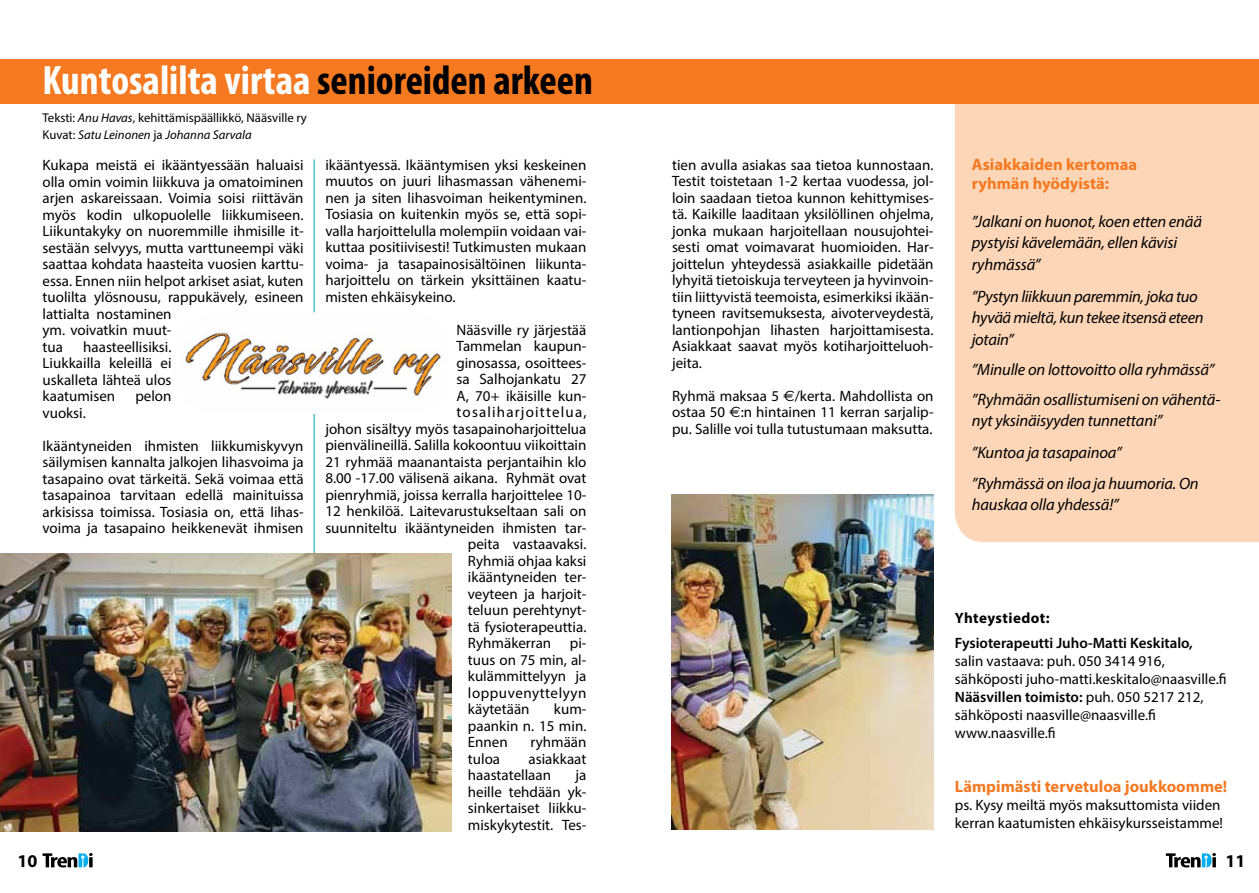
<style>
.page{position:relative;width:1259px;height:893px;background:#fff}
.page>*{position:absolute;margin:0;border:0;box-sizing:border-box;transform-origin:0 0}
.t1{font:700 condensed 41.25px "Myriad Pro";color:#fff}
.t2{font:700 18px "Myriad Pro";color:#000}
.t3{font:italic 16.5px/31.5px "Myriad Pro";letter-spacing:-.01em;color:#000}
.t4{font:700 16.5px/19.5px "Myriad Pro";color:#f47920}
.t5{font:15px/16.5px "Myriad Pro";color:#000;text-align:justify}
.t6{font:600 15px "Myriad Pro";color:#000}
.t7{font:15px "Myriad Pro";letter-spacing:.08em;color:#000}
.t8{font:15px "Myriad Pro";letter-spacing:.035em;color:#000}
.t9{font:700 15px "Myriad Pro";letter-spacing:.03em;color:#000}
.t10{font:12.75px/16.5px "Myriad Pro";color:#000}
.s1{color:#000}
.s2{font-style:italic}
.s3{font-family:"Euro Sans"}
.s4{font-weight:600}
</style>
<div class="page">
<svg style="left:43px;top:853px;width:50px;height:14px"></svg>
<svg style="left:1165px;top:853px;width:51px;height:14px"></svg>
<hr style="left:314px;top:159px;width:1px;height:428px;background:#00a4ad">
<div style="left:955px;top:104px;width:304px;height:438px;background:#fdd6b7"></div>
<img style="left:672px;top:495px;width:261px;height:334px">
<div style="left:0;top:60px;width:1259px;height:44px;background:#f47920"></div>
<img style="left:0;top:554px;width:451px;height:278px">
<img style="left:185px;top:313px;width:256px;height:101px">
<h1 class="t1" style="left:43px;top:54px;width:552px">Kuntosalilta virtaa <span class="s1">senioreiden arkeen</span></h1>
<p class="t10" style="left:43px;top:109px;width:266px">Teksti: <span class="s2">Anu Havas</span>, kehittämispäällikkö, Nääsville ry<br>Kuvat: <span class="s2">Satu Leinonen</span> ja <span class="s2">Johanna Sarvala</span></p>
<p class="t5" style="left:43px;top:157px;width:263px;text-align:left">Kukapa meistä ei ikääntyessään haluaisi olla omin voimin liikkuva ja omatoiminen arjen askareissaan. Voimia soisi riittävän myös kodin ulkopuolelle liikkumiseen.<br>Liikuntakyky on nuoremmille ihmisille it&shy;sestään selvyys, mutta varttuneempi väki saattaa kohdata haasteita vuosien karttu&shy;essa. Ennen niin helpot arkiset asiat, kuten tuolilta ylösnousu, rappukävely, esineen lattialta nostaminen<br>ym. voivatkin muut-<br>tua</p>
<p class="t5" style="left:43px;top:338px;width:130px;text-indent:41px">haasteellisiksi.<br>Liukkailla keleillä ei uskalleta lähteä ulos kaatumisen</p>
<p class="t5" style="left:135px;top:388px;width:38px">pelon</p>
<p class="t5" style="left:43px;top:404px;width:45px">vuoksi.</p>
<p class="t5" style="left:43px;top:437px;width:263px">Ikääntyneiden ihmisten liikkumiskyvyn säilymisen kannalta jalkojen lihasvoima ja tasapaino ovat tärkeitä. Sekä voimaa että tasapainoa tarvitaan edellä mainituissa arkisissa toimissa. Tosiasia on, että lihas&shy;voima ja tasapaino heikkenevät ihmisen</p>
<p class="t5" style="left:325px;top:156px;width:263px">ikääntyessä. Ikääntymisen yksi keskeinen muutos on juuri lihasmassan vähenemi&shy;nen ja siten lihasvoiman heikentyminen.<br>Tosiasia on kuitenkin myös se, että sopi&shy;valla harjoittelulla molempiin voidaan vai&shy;kuttaa positiivisesti! Tutkimusten mukaan voima- ja tasapainosisältöinen liikunta&shy;harjoittelu on tärkein yksittäinen kaatu&shy;misten ehkäisykeino.</p>
<p class="t5" style="left:456px;top:321px;width:131px">Nääsville ry järjestää</p>
<p class="t5" style="left:456px;top:338px;width:131px">Tammelan kaupun-</p>
<p class="t5" style="left:456px;top:354px;width:131px">ginosassa, osoittees-</p>
<p class="t5" style="left:456px;top:371px;width:131px">sa Salhojankatu 27</p>
<p class="t5" style="left:456px;top:387px;width:131px">A, 70+ ikäisille kun-</p>
<p class="t7" style="left:456px;top:403px;width:131px">tosaliharjoittelua,</p>
<p class="t5" style="left:325px;top:420px;width:263px">johon sisältyy myös tasapainoharjoittelua</p>
<p class="t5" style="left:325px;top:437px;width:263px">pienvälineillä. Salilla kokoontuu viikoittain</p>
<p class="t5" style="left:325px;top:453px;width:262px">21 ryhmää maanantaista perjantaihin klo</p>
<p class="t5" style="left:325px;top:470px;width:262px">8.00 -17.00 välisenä aikana. Ryhmät ovat</p>
<p class="t5" style="left:325px;top:486px;width:262px">pienryhmiä, joissa kerralla harjoittelee 10-</p>
<p class="t5" style="left:325px;top:503px;width:263px">12 henkilöä. Laitevarustukseltaan sali on</p>
<p class="t5" style="left:325px;top:519px;width:262px">suunniteltu ikääntyneiden ihmisten tar-</p>
<p class="t5" style="left:468px;top:536px;width:120px">peita vastaavaksi.</p>
<p class="t5" style="left:468px;top:552px;width:120px">Ryhmiä ohjaa kaksi</p>
<p class="t5" style="left:468px;top:569px;width:120px">ikääntyneiden ter-</p>
<p class="t5" style="left:468px;top:585px;width:120px">veyteen ja harjoit-</p>
<p class="t5" style="left:468px;top:602px;width:120px">teluun perehtynyt-</p>
<p class="t5" style="left:468px;top:618px;width:120px">tä fysioterapeuttia.</p>
<p class="t5" style="left:468px;top:635px;width:120px">Ryhmäkerran pi-</p>
<p class="t5" style="left:468px;top:651px;width:120px">tuus on 75 min, al-</p>
<p class="t5" style="left:468px;top:668px;width:120px">kulämmittelyyn ja</p>
<p class="t8" style="left:468px;top:683px;width:120px">loppuvenyttelyyn</p>
<p class="t5" style="left:468px;top:701px;width:63px">käytetään</p>
<p class="t5" style="left:468px;top:701px;width:120px;text-indent:86px">kum&shy;paankin n. 15 min.<br>Ennen</p>
<p class="t5" style="left:530px;top:734px;width:57px">ryhmään</p>
<p class="t5" style="left:468px;top:750px;width:34px">tuloa</p>
<p class="t5" style="left:468px;top:750px;width:120px;text-indent:61px">asiakkaat haastatellaan</p>
<p class="t5" style="left:468px;top:767px;width:120px;text-indent:108px">ja heille tehdään yk&shy;sinkertaiset liikku&shy;miskykytestit. Tes-</p>
<p class="t5" style="left:672px;top:156px;width:263px">tien avulla asiakas saa tietoa kunnostaan.<br>Testit toistetaan 1-2 kertaa vuodessa, jol&shy;loin saadaan tietoa kunnon kehittymises&shy;tä. Kaikille laaditaan yksilöllinen ohjelma, jonka mukaan harjoitellaan nousujohtei&shy;sesti omat voimavarat huomioiden. Har&shy;joittelun yhteydessä asiakkaille pidetään lyhyitä tietoiskuja terveyteen ja hyvinvoin&shy;tiin liittyvistä teemoista, esimerkiksi ikään&shy;tyneen ravitsemuksesta, aivoterveydestä, lantionpohjan lihasten harjoittamisesta.<br>Asiakkaat saavat myös kotiharjoitteluoh&shy;jeita.</p>
<p class="t5" style="left:672px;top:387px;width:263px">Ryhmä maksaa 5 <span class="s3">€</span>/kerta. Mahdollista on ostaa 50 <span class="s3">€</span>:n hintainen 11 kerran sarjalip&shy;pu. Salille voi tulla tutustumaan maksutta.</p>
<p class="t4" style="left:972px;top:154px;width:167px">Asiakkaiden kertomaa ryhmän hyödyistä:</p>
<p class="t3" style="left:972px;top:210px;width:232px;line-height:21px">”Jalkani on huonot, koen etten enää pystyisi kävelemään, ellen kävisi</p>
<p class="t3" style="left:972px;top:249px;width:227px">ryhmässä”<br>”Pystyn liikkuun paremmin, joka tuo</p>
<p class="t3" style="left:972px;top:306px;width:233px;line-height:22.5px">hyvää mieltä, kun tekee itsensä eteen jotain”</p>
<p class="t3" style="left:972px;top:354px;width:250px;line-height:30px">”Minulle on lottovoitto olla ryhmässä” ”Ryhmään osallistumiseni on vähentä-</p>
<p class="t3" style="left:972px;top:405px;width:228px">nyt yksinäisyyden tunnettani” ”Kuntoa ja tasapainoa”<br>”Ryhmässä on iloa ja huumoria. On</p>
<p class="t3" style="left:972px;top:489px;width:148px">hauskaa olla yhdessä!”</p>
<p class="t9" style="left:955px;top:608px;width:96px">Yhteystiedot:</p>
<p class="t6" style="left:955px;top:634px;width:239px">Fysioterapeutti Juho-Matti Keskitalo,</p>
<p class="t5" style="left:955px;top:652px;width:273px;line-height:18px;text-align:left">salin vastaava: puh. 050 3414 916, sähköposti juho-matti.keskitalo@naasville.fi <span class="s4">Nääsvillen toimisto:</span> puh. 050 5217 212, sähköposti naasville@naasville.fi www.naasville.fi</p>
<p class="t4" style="left:955px;top:776px;width:274px">Lämpimästi tervetuloa joukkoomme!</p>
<p class="t5" style="left:955px;top:796px;width:270px;line-height:18px">ps. Kysy meiltä myös maksuttomista viiden kerran kaatumisten ehkäisykursseistamme!</p>
<p class="t2" style="left:18px;top:849px;width:21px">10</p>
<p class="t2" style="left:1225px;top:849px;width:21px">11</p>
</div>
